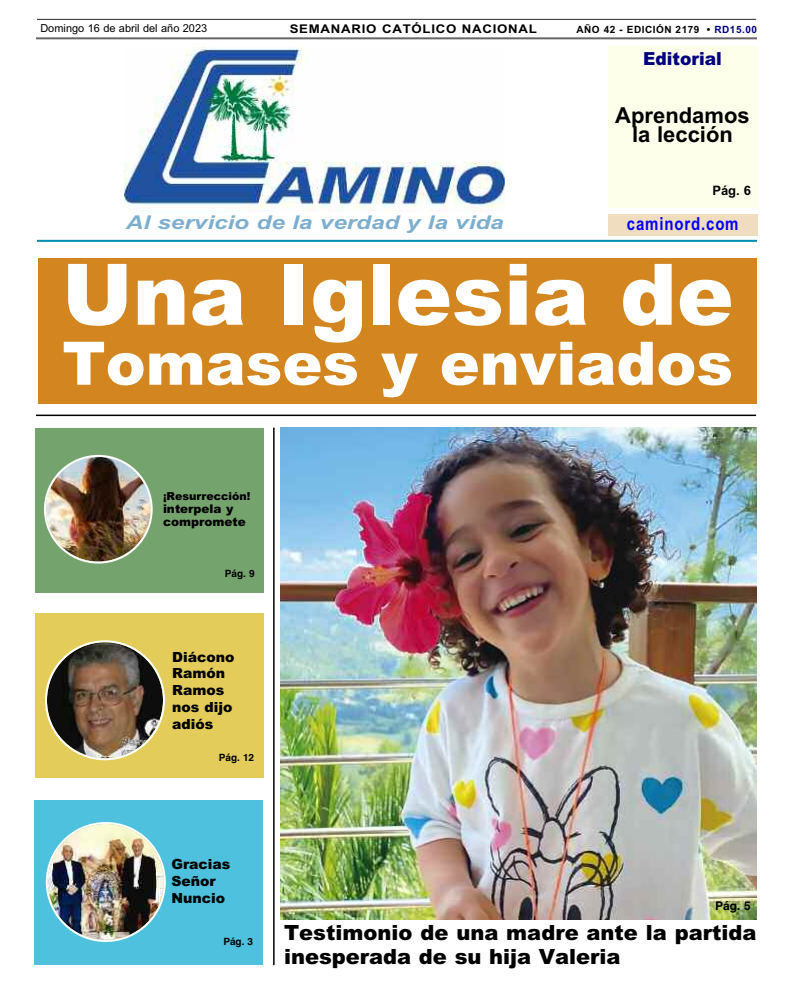
<style>
.page{position:relative;width:792px;height:1008px;background:#fff}
.page>*{position:absolute;margin:0;border:0;box-sizing:border-box;transform-origin:0 0}
.t1{font:900 85px "Arial";color:#fff}
.t2{font:900 60px "Arial";color:#fff}
.t3{font:700 22px/19px "Arial";color:#000;text-align:center}
.t4{font:900 21px/24px "Arial";color:#000}
.t5{font:italic 700 19px "Arial";color:#7caece;scale:1.28 1}
.t6{font:700 18px "Arial";letter-spacing:.055em;color:#00f;scale:.83 1}
.t7{font:900 18px "Arial";color:#000080;scale:.95 1}
.t8{font:900 14px/16.8px "Arial";color:#000}
.t9{font:700 13px "Arial";color:#000}
.t10{font:700 12px "Arial";letter-spacing:.055em;color:#000;scale:1.1 1}
.t11{font:900 12px/13px "Arial";color:#000}
.t12{font:700 12px "Helvetica";color:#000}
.t13{font:11px "Arial";color:#000}
.t14{font:900 11px "Arial";color:#000}
.t15{font:700 10px "Arial";letter-spacing:.05em;color:#000}
.t16{font:700 10px "Helvetica";color:#000}
.s1{color:#000080}
</style>
<div class="page">
<div style="left:35px;top:428px;width:229px;height:164px;background:#75a36d"></div>
<div style="left:608px;top:46px;width:150px;height:161px;background:#fdffea"></div>
<hr style="left:36px;top:37px;width:721px;height:2px;background:#666">
<hr style="left:37px;top:19px;width:719px;height:1px;background:#2b2b2b">
<hr style="left:37px;top:240px;width:720px;height:2px;background:#008cad">
<img style="left:125px;top:48px;width:380px;height:164px">
<div style="left:608px;top:214px;width:150px;height:22px;background:#f0ddbf"></div>
<img style="left:281px;top:428px;width:475px;height:492px">
<hr style="left:273px;top:428px;width:2px;height:537px;background:#000">
<hr style="left:36px;top:415px;width:720px;height:1px;background:#000">
<div style="left:35px;top:613px;width:229px;height:164px;background:#e3cc59"></div>
<img style="left:45px;top:640px;width:120px;height:120px">
<div style="left:34px;top:801px;width:229px;height:164px;background:#4dc1dd"></div>
<img style="left:44px;top:455px;width:109px;height:109px">
<div style="left:38px;top:258px;width:719px;height:145px;background:#d3861f"></div>
<img style="left:46px;top:822px;width:120px;height:120px">
<p class="t13" style="left:40px;top:21px;width:168px">Domingo 16 de abril del año 2023</p>
<p class="t10" style="left:290px;top:22px;width:226px">SEMANARIO CATÓLICO NACIONAL</p>
<p class="t15" style="left:577px;top:24px;width:182px">AÑO 42 - EDICIÓN 2179 • <span class="s1">RD15.00</span></p>
<p class="t7" style="left:643px;top:48px;width:84px">Editorial</p>
<p class="t3" style="left:615px;top:106px;width:136px">Aprendamos la lección</p>
<p class="t9" style="left:712px;top:183px;width:40px">Pág. 6</p>
<p class="t5" style="left:126px;top:211px;width:297px">Al servicio de la verdad y la vida</p>
<p class="t6" style="left:627px;top:213px;width:136px">caminord.com</p>
<h1 class="t1" style="left:62px;top:246px;width:673px">Una Iglesia de</h1>
<h2 class="t2" style="left:62px;top:329px;width:672px">Tomases y enviados</h2>
<p class="t14" style="left:163px;top:490px;width:89px">¡Resurrección!</p>
<p class="t11" style="left:163px;top:502px;width:84px">interpela y compromete</p>
<p class="t16" style="left:225px;top:568px;width:31px">Pág. 9</p>
<p class="t8" style="left:172px;top:648px;width:64px">Diácono<br>Ramón<br>Ramos nos dijo adiós</p>
<p class="t16" style="left:219px;top:751px;width:37px">Pág. 12</p>
<p class="t8" style="left:171px;top:856px;width:61px">Gracias<br>Señor<br>Nuncio</p>
<p class="t16" style="left:223px;top:936px;width:31px">Pág. 3</p>
<p class="t12" style="left:715px;top:899px;width:37px">Pág. 5</p>
<p class="t4" style="left:284px;top:921px;width:474px">Testimonio de una madre ante la partida inesperada de su hija Valeria</p>
</div>
